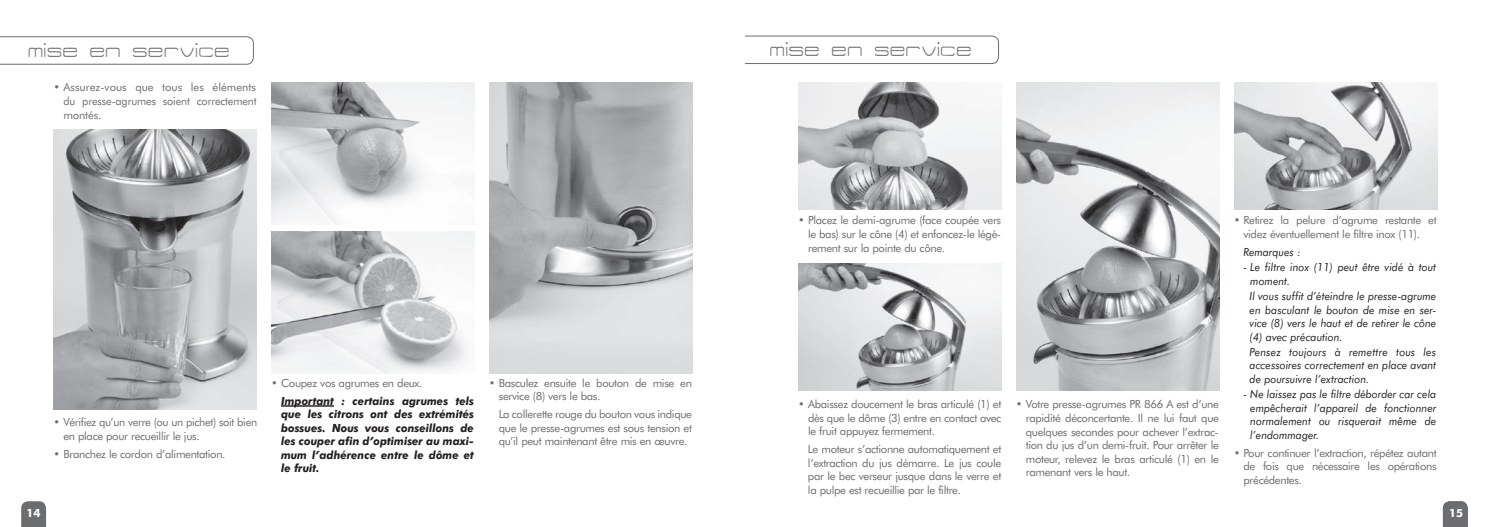
<style>
.page{position:relative;width:1489px;height:527px;background:#fff}
.page>*{position:absolute;margin:0;border:0;box-sizing:border-box;transform-origin:0 0}
.t1{font:22.5px "Tidy Curve TV";color:#6c6d70}
.t2{font:11.25px/13.5px "Futura BT";letter-spacing:-.03em;color:#6c6d70;text-align:justify}
.t3{font:italic 11.25px/13.5px "Futura BT";color:#231f20;text-align:justify;scale:.95 1}
.t4{font:italic 700 11.25px/13.5px "Futura BT";color:#231f20;text-align:justify;scale:.95 1}
.t5{font:700 11.25px "Futura BT";color:#fff}
</style>
<div class="page">
<svg style="left:21px;top:501px;width:25px;height:25px"></svg>
<svg style="left:1442px;top:501px;width:25px;height:25px"></svg>
<hr style="left:281px;top:405px;width:53px;height:1px;background:#231f20">
<svg style="left:0;top:36px;width:254px;height:29px"></svg>
<img style="left:271px;top:83px;width:203px;height:141px">
<img style="left:271px;top:232px;width:203px;height:141px">
<img style="left:54px;top:129px;width:202px;height:280px">
<img style="left:489px;top:83px;width:203px;height:290px">
<svg style="left:745px;top:35px;width:254px;height:29px"></svg>
<img style="left:798px;top:82px;width:203px;height:128px">
<img style="left:798px;top:263px;width:203px;height:127px">
<img style="left:1234px;top:82px;width:202px;height:128px">
<img style="left:1016px;top:82px;width:203px;height:308px">
<h1 class="t1" style="left:29px;top:39px;width:204px">mise en service</h1>
<p class="t2" style="left:63px;top:80px;width:195px;text-indent:-10px">• Assurez-vous que tous les éléments du presse-agrumes soient correctement montés.</p>
<p class="t2" style="left:63px;top:415px;width:195px;text-indent:-10px">• Vérifiez qu’un verre (ou un pichet) soit bien en place pour recueillir le jus.</p>
<p class="t2" style="left:54px;top:446px;width:173px">• Branchez le cordon d’alimentation.</p>
<p class="t2" style="left:271px;top:375px;width:153px">• Coupez vos agrumes en deux.</p>
<p class="t4" style="left:281px;top:393px;width:205px">Important : certains agrumes tels que les citrons ont des extrémités bossues. Nous vous conseillons de les couper afin d’optimiser au maxi&shy;mum l’adhérence entre le dôme et le fruit.</p>
<p class="t2" style="left:499px;top:375px;width:195px;text-indent:-10px">• Basculez ensuite le bouton de mise en service (8) vers le bas.</p>
<p class="t2" style="left:498px;top:407px;width:195px">La collerette rouge du bouton vous indique que le presse-agrumes est sous tension et qu’il peut maintenant être mis en œuvre.</p>
<h1 class="t1" style="left:770px;top:38px;width:204px">mise en service</h1>
<p class="t2" style="left:808px;top:213px;width:195px;text-indent:-10px">• Placez le demi-agrume (face coupée vers le bas) sur le cône (4) et enfoncez-le légè&shy;rement sur la pointe du cône.</p>
<p class="t2" style="left:808px;top:397px;width:195px;text-indent:-10px">• Abaissez doucement le bras articulé (1) et dès que le dôme (3) entre en contact avec le fruit appuyez fermement.</p>
<p class="t2" style="left:808px;top:442px;width:195px">Le moteur s’actionne automatiquement et l’extraction du jus démarre. Le jus coule par le bec verseur jusque dans le verre et la pulpe est recueillie par le filtre.</p>
<p class="t2" style="left:1025px;top:397px;width:195px;text-indent:-10px">• Votre presse-agrumes PR 866 A est d’une rapidité déconcertante. Il ne lui faut que quelques secondes pour achever l’extrac&shy;tion du jus d’un demi-fruit. Pour arrêter le moteur, relevez le bras articulé (1) en le ramenant vers le haut.</p>
<p class="t2" style="left:1233px;top:213px;width:204px;text-align:center">• Retirez la pelure d’agrume restante et videz éventuellement le filtre inox (11).</p>
<p class="t3" style="left:1243px;top:245px;width:62px">Remarques :</p>
<p class="t3" style="left:1250px;top:260px;width:197px;text-indent:-7px">- Le filtre inox (11) peut être vidé à tout moment.</p>
<p class="t3" style="left:1249px;top:289px;width:198px">Il vous suffit d’éteindre le presse-agrume en basculant le bouton de mise en ser&shy;vice (8) vers le haut et de retirer le cône (4) avec précaution.</p>
<p class="t3" style="left:1249px;top:345px;width:198px">Pensez toujours à remettre tous les accessoires correctement en place avant de poursuivre l’extraction.</p>
<p class="t3" style="left:1250px;top:387px;width:197px;text-indent:-7px">- Ne laissez pas le filtre déborder car cela empêcherait l’appareil de fonctionner normalement ou risquerait même de l’endommager.</p>
<p class="t2" style="left:1243px;top:445px;width:195px;text-indent:-10px">• Pour continuer l’extraction, répétez autant de fois que nécessaire les opérations précédentes.</p>
<p class="t5" style="left:27px;top:505px;width:16px">14</p>
<p class="t5" style="left:1448px;top:505px;width:16px">15</p>
</div>
